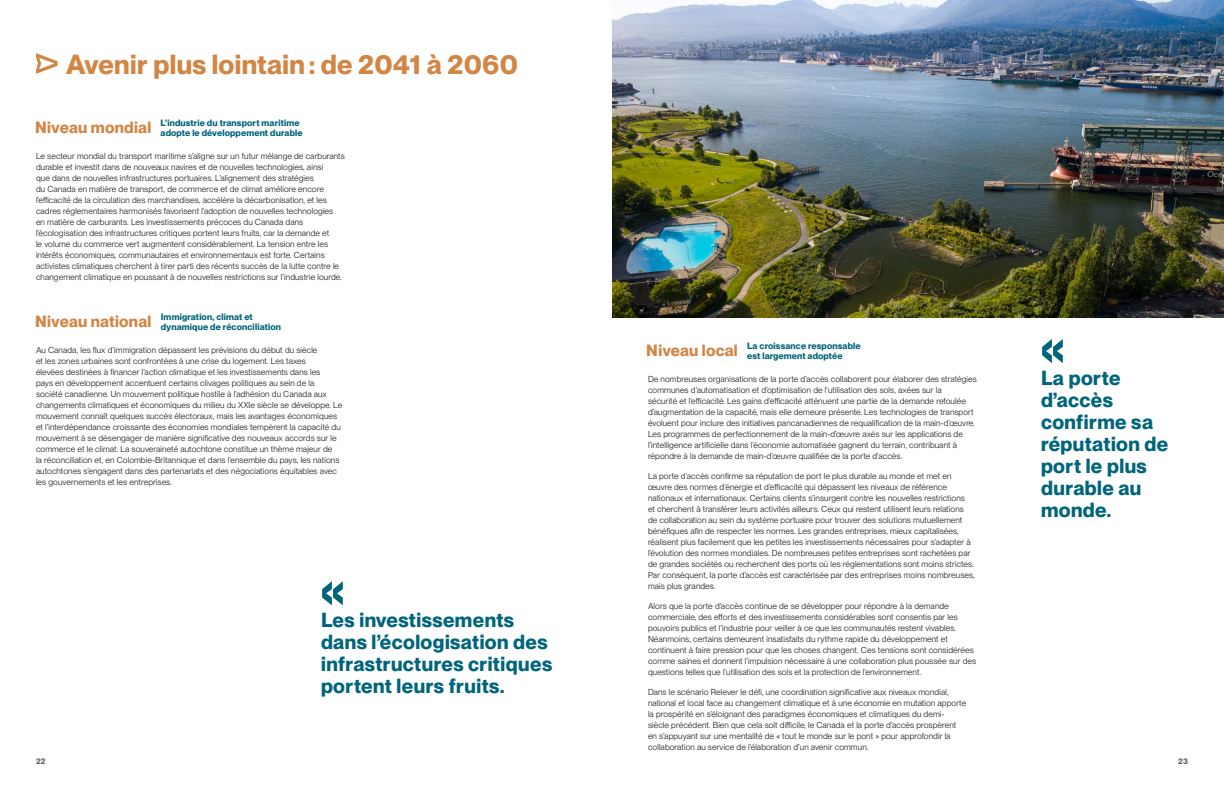
<style>
.page{position:relative;width:1224px;height:792px;background:#fff}
.page>*{position:absolute;margin:0;border:0;box-sizing:border-box;transform-origin:0 0}
.t1{font:700 52px "PP Neue Montreal";color:#00657c}
.t2{font:700 27px "PP Neue Montreal";letter-spacing:.01em;color:#d18645}
.t3{font:700 20px/22px "PP Neue Montreal";letter-spacing:.02em;color:#00657c}
.t4{font:700 16px "PP Neue Montreal";letter-spacing:.015em;color:#d18645}
.t5{font:700 9px/10px "PP Neue Montreal";letter-spacing:.015em;color:#00657c}
.t6{font:8.5px/11px "PP Neue Montreal";letter-spacing:.01em;color:#231f20}
.t7{font:700 8px "PP Neue Montreal";color:#63656a}
</style>
<div class="page">
<img style="left:612px;top:0;width:612px;height:318px">
<svg style="left:36px;top:53px;width:22px;height:21px"></svg>
<h2 class="t2" style="left:66px;top:48px;width:453px">Avenir plus lointain : de 2041 à 2060</h2>
<h3 class="t4" style="left:35px;top:118px;width:118px">Niveau mondial</h3>
<p class="t5" style="left:161px;top:118px;width:144px">L’industrie du transport maritime adopte le développement durable</p>
<p class="t6" style="left:36px;top:151px;width:310px">Le secteur mondial du transport maritime s’aligne sur un futur mélange de carburants durable et investit dans de nouveaux navires et de nouvelles technologies, ainsi<br>que dans de nouvelles infrastructures portuaires. L’alignement des stratégies<br>du Canada en matière de transport, de commerce et de climat améliore encore l’efficacité de la circulation des marchandises, accélère la décarbonisation, et les cadres réglementaires harmonisés favorisent l’adoption de nouvelles technologies<br>en matière de carburants. Les investissements précoces du Canada dans l’écologisation des infrastructures critiques portent leurs fruits, car la demande et<br>le volume du commerce vert augmentent considérablement. La tension entre les intérêts économiques, communautaires et environnementaux est forte. Certains activistes climatiques cherchent à tirer parti des récents succès de la lutte contre le changement climatique en poussant à de nouvelles restrictions sur l’industrie lourde.</p>
<h3 class="t4" style="left:35px;top:312px;width:118px">Niveau national</h3>
<p class="t5" style="left:161px;top:312px;width:122px">Immigration, climat et dynamique de réconciliation</p>
<p class="t6" style="left:36px;top:345px;width:308px">Au Canada, les flux d’immigration dépassent les prévisions du début du siècle<br>et les zones urbaines sont confrontées à une crise du logement. Les taxes<br>élevées destinées à financer l’action climatique et les investissements dans les<br>pays en développement accentuent certains clivages politiques au sein de la société canadienne. Un mouvement politique hostile à l’adhésion du Canada aux changements climatiques et économiques du milieu du XXIe siècle se développe. Le mouvement connaît quelques succès électoraux, mais les avantages économiques et l’interdépendance croissante des économies mondiales tempèrent la capacité du mouvement à se désengager de manière significative des nouveaux accords sur le commerce et le climat. La souveraineté autochtone constitue un thème majeur de<br>la réconciliation et, en Colombie-Britannique et dans l’ensemble du pays, les nations autochtones s’engagent dans des partenariats et des négociations équitables avec les gouvernements et les entreprises.</p>
<h1 class="t1" style="left:320px;top:557px;width:27px">«</h1>
<h3 class="t3" style="left:321px;top:609px;width:233px">Les investissements dans l’écologisation des infrastructures critiques portent leurs fruits.</h3>
<h3 class="t4" style="left:646px;top:341px;width:93px">Niveau local</h3>
<p class="t5" style="left:747px;top:341px;width:115px">La croissance responsable est largement adoptée</p>
<p class="t6" style="left:648px;top:374px;width:330px">De nombreuses organisations de la porte d’accès collaborent pour élaborer des stratégies communes d’automatisation et d’optimisation de l’utilisation des sols, axées sur la<br>sécurité et l’efficacité. Les gains d’efficacité atténuent une partie de la demande refoulée d’augmentation de la capacité, mais elle demeure présente. Les technologies de transport évoluent pour inclure des initiatives pancanadiennes de requalification de la main-d’œuvre.<br>Les programmes de perfectionnement de la main-d’œuvre axés sur les applications de l’intelligence artificielle dans l’économie automatisée gagnent du terrain, contribuant à répondre à la demande de main-d’œuvre qualifiée de la porte d’accès.</p>
<p class="t6" style="left:648px;top:471px;width:328px">La porte d’accès confirme sa réputation de port le plus durable au monde et met en œuvre des normes d’énergie et d’efficacité qui dépassent les niveaux de référence nationaux et internationaux. Certains clients s’insurgent contre les nouvelles restrictions<br>et cherchent à transférer leurs activités ailleurs. Ceux qui restent utilisent leurs relations de collaboration au sein du système portuaire pour trouver des solutions mutuellement bénéfiques afin de respecter les normes. Les grandes entreprises, mieux capitalisées, réalisent plus facilement que les petites les investissements nécessaires pour s’adapter à l’évolution des normes mondiales. De nombreuses petites entreprises sont rachetées par de grandes sociétés ou recherchent des ports où les réglementations sont moins strictes.<br>Par conséquent, la porte d’accès est caractérisée par des entreprises moins nombreuses, mais plus grandes.</p>
<p class="t6" style="left:648px;top:601px;width:330px">Alors que la porte d’accès continue de se développer pour répondre à la demande commerciale, des efforts et des investissements considérables sont consentis par les pouvoirs publics et l’industrie pour veiller à ce que les communautés restent vivables.<br>Néanmoins, certains demeurent insatisfaits du rythme rapide du développement et continuent à faire pression pour que les choses changent. Ces tensions sont considérées comme saines et donnent l’impulsion nécessaire à une collaboration plus poussée sur des questions telles que l’utilisation des sols et la protection de l’environnement.</p>
<p class="t6" style="left:648px;top:687px;width:320px">Dans le scénario Relever le défi, une coordination significative aux niveaux mondial, national et local face au changement climatique et à une économie en mutation apporte la prospérité en s’éloignant des paradigmes économiques et climatiques du demi&shy;siècle précédent. Bien que cela soit difficile, le Canada et la porte d’accès prospèrent en s’appuyant sur une mentalité de « tout le monde sur le pont » pour approfondir la collaboration au service de l’élaboration d’un avenir commun.</p>
<h1 class="t1" style="left:1040px;top:315px;width:27px">«</h1>
<h3 class="t3" style="left:1041px;top:367px;width:129px">La porte d’accès confirme sa réputation de port le plus durable au monde.</h3>
<p class="t7" style="left:36px;top:756px;width:11px">22</p>
<p class="t7" style="left:1178px;top:756px;width:11px">23</p>
</div>
